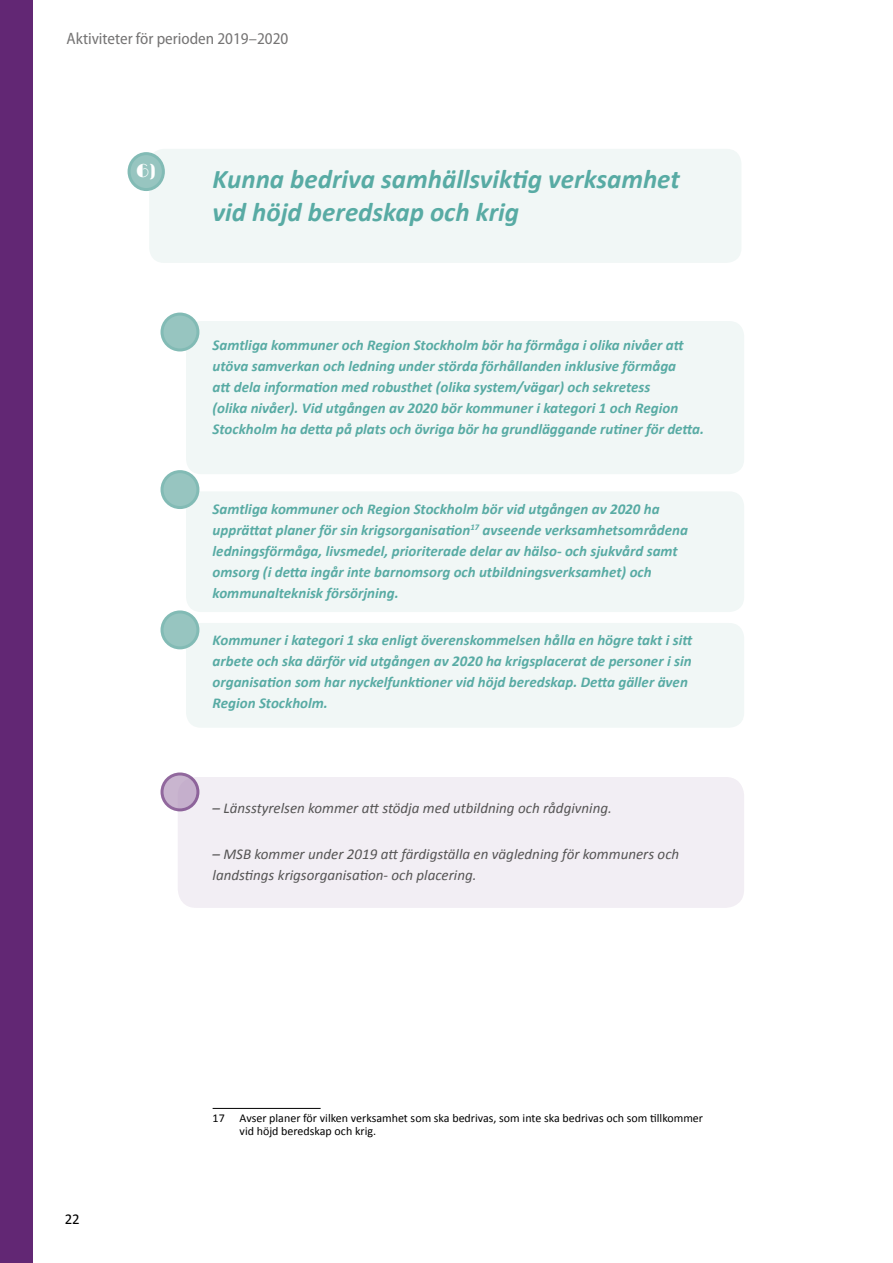
<style>
.page{position:relative;width:893px;height:1263px;background:#fff}
.page>*{position:absolute;margin:0;border:0;box-sizing:border-box;transform-origin:0 0}
.t1{font:italic 700 27px/33px "Calibri";color:#58aba4}
.t2{font:semi-condensed 16.5px "Myriad Pro";color:#757474}
.t3{font:italic 700 15px/21px "Calibri";color:#58aba4}
.t4{font:italic 15px/21px "Calibri";color:#555454}
.t5{font:15px "Calibri";color:#000}
.t6{font:12px/13.5px "Calibri";color:#000}
</style>
<div class="page">
<div style="left:0;top:0;width:33px;height:1263px;background:#622774"></div>
<div style="left:186px;top:623px;width:558px;height:105px;background:#f1f7f6;border-radius:15px"></div>
<div style="left:186px;top:491px;width:558px;height:121px;background:#f1f7f6;border-radius:15px"></div>
<div style="left:178px;top:777px;width:566px;height:131px;background:#f2eef4;border-radius:18px"></div>
<div style="left:186px;top:321px;width:558px;height:153px;background:#f1f7f6;border-radius:15px"></div>
<div style="left:149px;top:149px;width:592px;height:114px;background:#f1f7f6;border-radius:15px"></div>
<div style="left:129px;top:154px;width:34px;height:36px;background:#97c5c0;border-radius:50%"></div>
<div style="left:128px;top:152px;width:37px;height:39px;border:3px solid #82bbb5;border-radius:50%"></div>
<hr style="left:213px;top:1108px;width:108px;height:1px;background:#000">
<div style="left:162px;top:314px;width:36px;height:36px;background:#97c5c0;border-radius:50%"></div>
<div style="left:161px;top:313px;width:38px;height:38px;border:3px solid #82bbb5;border-radius:50%"></div>
<div style="left:162px;top:472px;width:36px;height:35px;background:#97c5c0;border-radius:50%"></div>
<div style="left:161px;top:470px;width:38px;height:39px;border:3px solid #82bbb5;border-radius:50%"></div>
<div style="left:162px;top:612px;width:36px;height:36px;background:#97c5c0;border-radius:50%"></div>
<div style="left:161px;top:610px;width:38px;height:39px;border:3px solid #82bbb5;border-radius:50%"></div>
<svg style="left:162px;top:774px;width:36px;height:36px"></svg>
<div style="left:161px;top:772px;width:38px;height:39px;border:3px solid #622774;border-radius:50%"></div>
<p class="t2" style="left:67px;top:30px;width:223px">Aktiviteter för perioden 2019–2020</p>
<h1 class="t1" style="left:213px;top:163px;width:469px;text-indent:-76px"><sup>6)</sup> Kunna bedriva samhällsviktig verksamhet vid höjd beredskap och krig</h1>
<p class="t3" style="left:213px;top:335px;width:493px">Samtliga kommuner och Region Stockholm bör ha förmåga i olika nivåer att utöva samverkan och ledning under störda förhållanden inklusive förmåga<br>att dela information med robusthet (olika system/vägar) och sekretess<br>(olika nivåer). Vid utgången av 2020 bör kommuner i kategori 1 och Region Stockholm ha detta på plats och övriga bör ha grundläggande rutiner för detta.</p>
<p class="t3" style="left:213px;top:499px;width:477px">Samtliga kommuner och Region Stockholm bör vid utgången av 2020 ha upprättat planer för sin krigsorganisation<sup>17</sup> avseende verksamhetsområdena ledningsförmåga, livsmedel, prioriterade delar av hälso- och sjukvård samt omsorg (i detta ingår inte barnomsorg och utbildningsverksamhet) och kommunalteknisk försörjning.</p>
<p class="t3" style="left:213px;top:629px;width:481px">Kommuner i kategori 1 ska enligt överenskommelsen hålla en högre takt i sitt arbete och ska därför vid utgången av 2020 ha krigsplacerat de personer i sin organisation som har nyckelfunktioner vid höjd beredskap. Detta gäller även Region Stockholm.</p>
<p class="t4" style="left:213px;top:796px;width:401px">– Länsstyrelsen kommer att stödja med utbildning och rådgivning.</p>
<p class="t4" style="left:213px;top:843px;width:468px">– MSB kommer under 2019 att färdigställa en vägledning för kommuners och landstings krigsorganisation- och placering.</p>
<p class="t5" style="left:65px;top:1210px;width:17px">22</p>
<p class="t6" style="left:240px;top:1111px;width:465px;text-indent:-27px">17 Avser planer för vilken verksamhet som ska bedrivas, som inte ska bedrivas och som tillkommer vid höjd beredskap och krig.</p>
</div>
